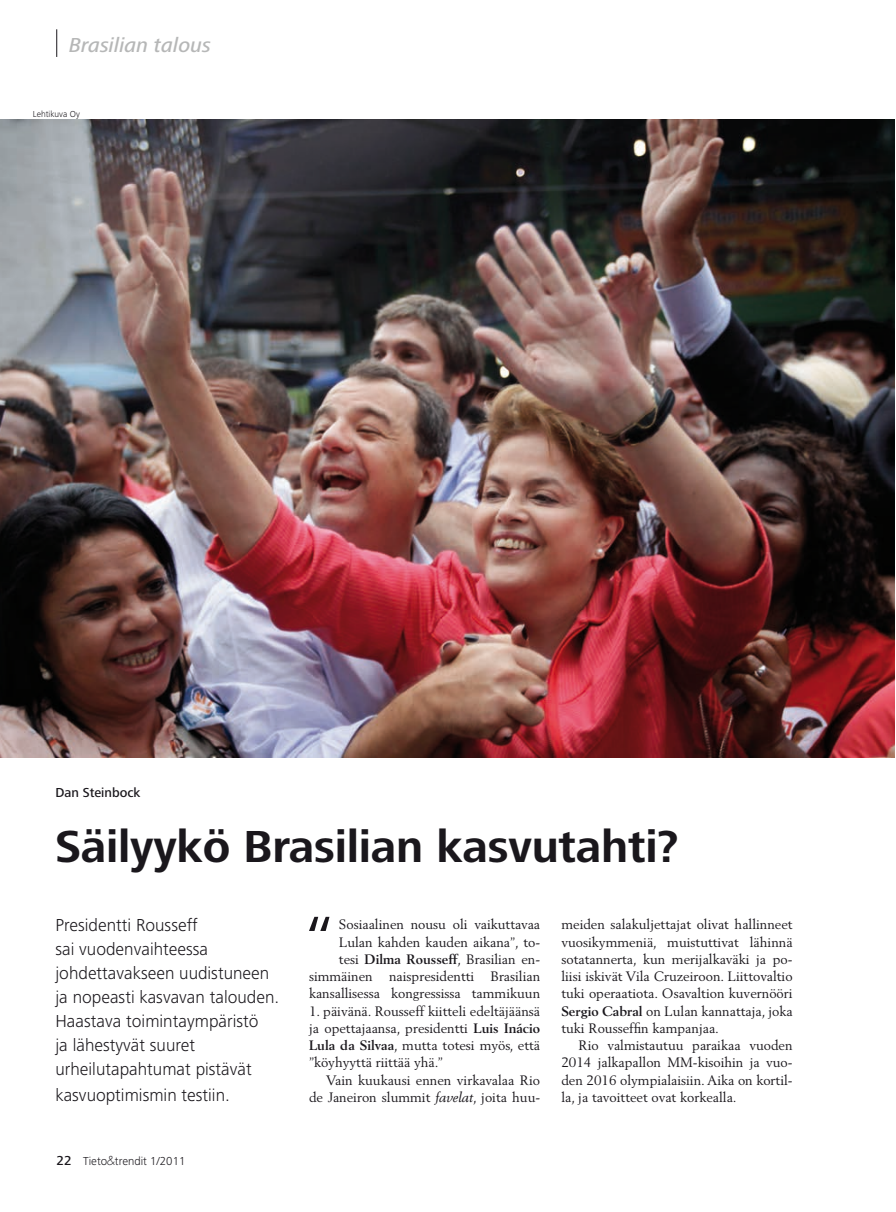
<style>
.page{position:relative;width:896px;height:1212px;background:#fff}
.page>*{position:absolute;margin:0;border:0;box-sizing:border-box;transform-origin:0 0}
.t1{font:65.25px "Frutiger Next LT";color:#1a171c}
.t2{font:700 46.5px "Frutiger Next LT";letter-spacing:-.005em;color:#1a171c}
.t3{font:italic 500 21px "Frutiger Next LT";color:#b6b7b7}
.t4{font:300 18px/24.2px "Frutiger Next LT";color:#1a171c}
.t5{font:13.5px/17.2px "Berling";color:#1a171c;text-align:justify}
.t6{font:500 13.5px "Frutiger Next LT";color:#1a171c}
.t7{font:300 12px "Frutiger Next LT";color:#1a171c}
.t8{font:300 9px "Frutiger Next LT";color:#1a171c}
.s1{font-weight:500;font-size:13.5px}
.s2{font-family:"Futura"}
.s3{font-weight:700}
.s4{font-style:italic}
</style>
<div class="page">
<svg style="left:56px;top:29px;width:1px;height:28px"></svg>
<img style="left:0;top:119px;width:894px;height:638px">
<h3 class="t3" style="left:69px;top:33px;width:143px">Brasilian talous</h3>
<p class="t8" style="left:33px;top:109px;width:48px">Lehtikuva Oy</p>
<p class="t6" style="left:55px;top:785px;width:86px">Dan Steinbock</p>
<h2 class="t2" style="left:55px;top:820px;width:624px">Säilyykö Brasilian kasvutahti?</h2>
<h3 class="t4" style="left:55px;top:913px;width:225px">Presidentti Rousseff<br>sai vuodenvaihteessa johdettavakseen uudistuneen ja nopeasti kasvavan talouden.<br>Haastava toimintaympäristö<br>ja lähestyvät suuret urheilutapahtumat pistävät kasvuoptimismin testiin.</h3>
<p class="t7" style="left:57px;top:1154px;width:130px"><span class="s1">22</span> Tieto<span class="s2">&amp;</span>trendit 1/2011</p>
<h1 class="t1" style="left:305px;top:906px;width:30px">“</h1>
<p class="t5" style="left:309px;top:916px;width:233px;text-align:right">Sosiaalinen nousu oli vaikuttavaa Lulan kahden kauden aikana”, to-<br>tesi <span class="s3">Dilma Rousseff</span>, Brasilian en&shy;simmäinen naispresidentti Brasilian kansallisessa kongressissa tammikuun</p>
<p class="t5" style="left:309px;top:1002px;width:233px">1. päivänä. Rousseff kiitteli edeltäjäänsä ja opettajaansa, presidentti <span class="s3">Luis Inácio Lula da Silvaa</span>, mutta totesi myös, että ”köyhyyttä riittää yhä.”</p>
<p class="t5" style="left:309px;top:1071px;width:233px;text-align:right">Vain kuukausi ennen virkavalaa Rio de Janeiron slummit <span class="s4">favelat</span>, joita huu-</p>
<p class="t5" style="left:561px;top:916px;width:233px">meiden salakuljettajat olivat hallinneet vuosikymmeniä, muistuttivat lähinnä sotatannerta, kun merijalkaväki ja po&shy;liisi iskivät Vila Cruzeiroon. Liittovaltio tuki operaatiota. Osavaltion kuvernööri <span class="s3">Sergio Cabral</span> on Lulan kannattaja, joka tuki Rousseffin kampanjaa.</p>
<p class="t5" style="left:561px;top:1037px;width:233px;text-indent:17px">Rio valmistautuu paraikaa vuoden 2014 jalkapallon MM-kisoihin ja vuo&shy;den 2016 olympialaisiin. Aika on kortil&shy;la, ja tavoitteet ovat korkealla.</p>
</div>
